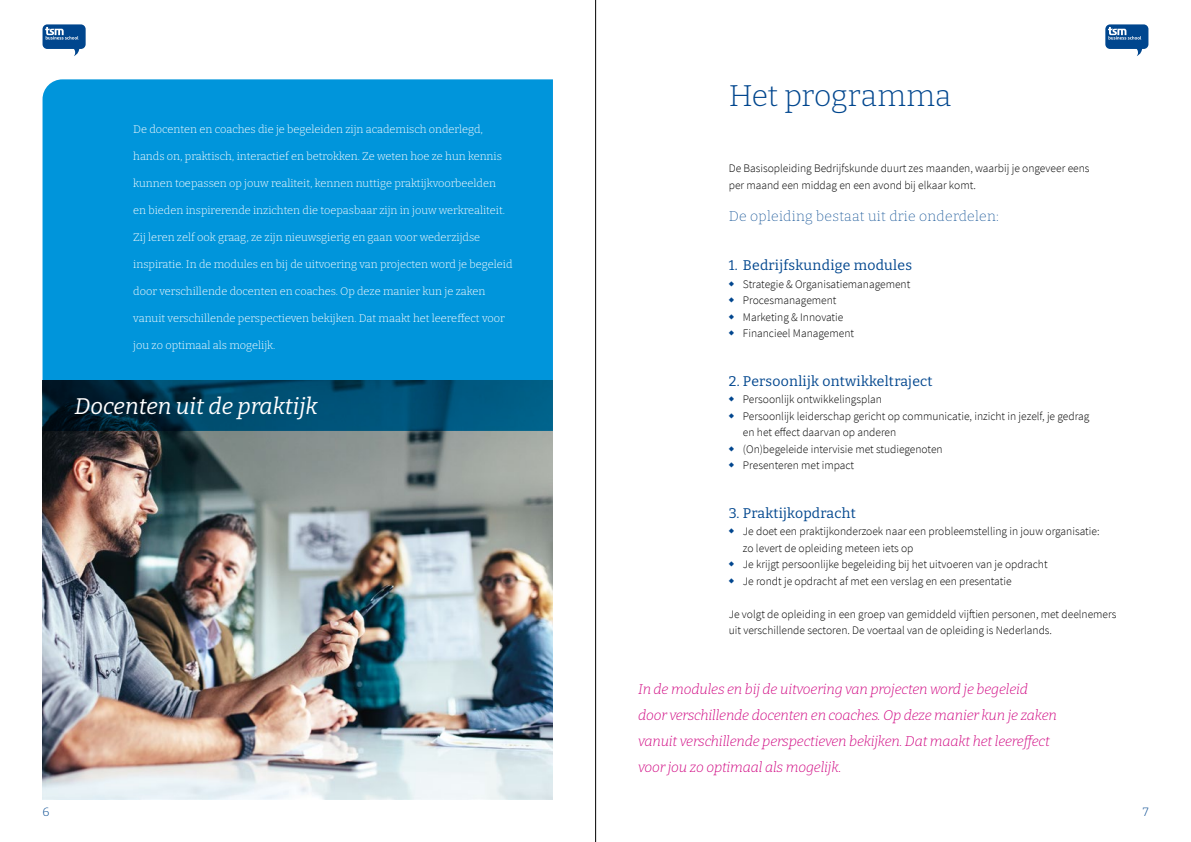
<style>
.page{position:relative;width:1191px;height:842px;background:#fff}
.page>*{position:absolute;margin:0;border:0;box-sizing:border-box;transform-origin:0 0}
.t1{font:300 30px "Bitter";letter-spacing:-.005em;color:#00468e}
.t2{font:italic 22.6px "Bitter";color:#fff}
.t3{font:italic 300 14px/26px "Bitter";letter-spacing:-.01em;color:#cf007f}
.t4{font:14px "Bitter";letter-spacing:.02em;color:#00468e}
.t5{font:200 14px "Bitter";letter-spacing:.02em;color:#00468e}
.t6{font:300 12px "Bitter";color:#00468e}
.t7{font:300 11.5px/16.5px "Source Sans Pro";color:#000}
.t8{font:300 11px "Bitter";color:#fff}
</style>
<div class="page">
<div style="left:43px;top:24px;width:43px;height:25px;background:#00468e;border-radius:5px"></div>
<svg style="left:74px;top:49px;width:5px;height:7px"></svg>
<svg style="left:45px;top:27px;width:33px;height:13px"></svg>
<div style="left:1105px;top:24px;width:43px;height:25px;background:#00468e;border-radius:5px"></div>
<svg style="left:1137px;top:49px;width:5px;height:7px"></svg>
<svg style="left:1108px;top:27px;width:33px;height:13px"></svg>
<img style="left:43px;top:431px;width:510px;height:368px">
<svg style="left:43px;top:79px;width:510px;height:352px;background:#0089c9"></svg>
<hr style="left:595px;top:0;width:1px;height:842px;background:#000">
<p class="t8" style="left:133px;top:122px;width:351px">De docenten en coaches die je begeleiden zijn academisch onderlegd,</p>
<p class="t8" style="left:133px;top:149px;width:370px">hands on, praktisch, interactief en betrokken. Ze weten hoe ze hun kennis</p>
<p class="t8" style="left:133px;top:176px;width:364px">kunnen toepassen op jouw realiteit, kennen nuttige praktijkvoorbeelden</p>
<p class="t8" style="left:133px;top:203px;width:373px">en bieden inspirerende inzichten die toepasbaar zijn in jouw werkrealiteit.</p>
<p class="t8" style="left:133px;top:230px;width:348px">Zij leren zelf ook graag, ze zijn nieuwsgierig en gaan voor wederzijdse</p>
<p class="t8" style="left:133px;top:257px;width:381px">inspiratie. In de modules en bij de uitvoering van projecten word je begeleid</p>
<p class="t8" style="left:133px;top:284px;width:354px">door verschillende docenten en coaches. Op deze manier kun je zaken</p>
<p class="t8" style="left:133px;top:311px;width:373px">vanuit verschillende perspectieven bekijken. Dat maakt het leereffect voor</p>
<p class="t8" style="left:133px;top:338px;width:144px">jou zo optimaal als mogelijk.</p>
<h2 class="t2" style="left:74px;top:392px;width:245px">Docenten uit de praktijk</h2>
<h1 class="t1" style="left:729px;top:77px;width:224px">Het programma</h1>
<p class="t7" style="left:729px;top:160px;width:362px">De Basisopleiding Bedrijfskunde duurt zes maanden, waarbij je ongeveer eens per maand een middag en een avond bij elkaar komt.</p>
<p class="t5" style="left:729px;top:207px;width:272px">De opleiding bestaat uit drie onderdelen:</p>
<p class="t4" style="left:729px;top:256px;width:185px">1. Bedrijfskundige modules</p>
<p class="t7" style="left:729px;top:276px;width:183px"><sup>◆</sup> Strategie &amp; Organisatiemanagement</p>
<p class="t7" style="left:729px;top:292px;width:109px"><sup>◆</sup> Procesmanagement</p>
<p class="t7" style="left:729px;top:309px;width:116px"><sup>◆</sup> Marketing &amp; Innovatie</p>
<p class="t7" style="left:729px;top:325px;width:127px"><sup>◆</sup> Financieel Management</p>
<p class="t4" style="left:729px;top:372px;width:205px">2. Persoonlijk ontwikkeltraject</p>
<p class="t7" style="left:729px;top:391px;width:155px"><sup>◆</sup> Persoonlijk ontwikkelingsplan</p>
<p class="t7" style="left:743px;top:408px;width:348px;text-indent:-14px"><sup>◆</sup> Persoonlijk leiderschap gericht op communicatie, inzicht in jezelf, je gedrag en het effect daarvan op anderen</p>
<p class="t7" style="left:729px;top:441px;width:215px"><sup>◆</sup> (On)begeleide intervisie met studiegenoten</p>
<p class="t7" style="left:729px;top:457px;width:127px"><sup>◆</sup> Presenteren met impact</p>
<p class="t4" style="left:729px;top:504px;width:128px">3. Praktijkopdracht</p>
<p class="t7" style="left:743px;top:523px;width:358px;text-indent:-14px"><sup>◆</sup> Je doet een praktijkonderzoek naar een probleemstelling in jouw organisatie: zo levert de opleiding meteen iets op</p>
<p class="t7" style="left:729px;top:556px;width:320px"><sup>◆</sup> Je krijgt persoonlijke begeleiding bij het uitvoeren van je opdracht</p>
<p class="t7" style="left:729px;top:573px;width:284px"><sup>◆</sup> Je rondt je opdracht af met een verslag en een presentatie</p>
<p class="t7" style="left:729px;top:606px;width:389px">Je volgt de opleiding in een groep van gemiddeld vijftien personen, met deelnemers uit verschillende sectoren. De voertaal van de opleiding is Nederlands.</p>
<p class="t3" style="left:638px;top:675px;width:420px">In de modules en bij de uitvoering van projecten word je begeleid door verschillende docenten en coaches. Op deze manier kun je zaken vanuit verschillende perspectieven bekijken. Dat maakt het leereffect voor jou zo optimaal als mogelijk.</p>
<p class="t6" style="left:43px;top:804px;width:9px">6</p>
<p class="t6" style="left:1142px;top:804px;width:7px">7</p>
</div>
